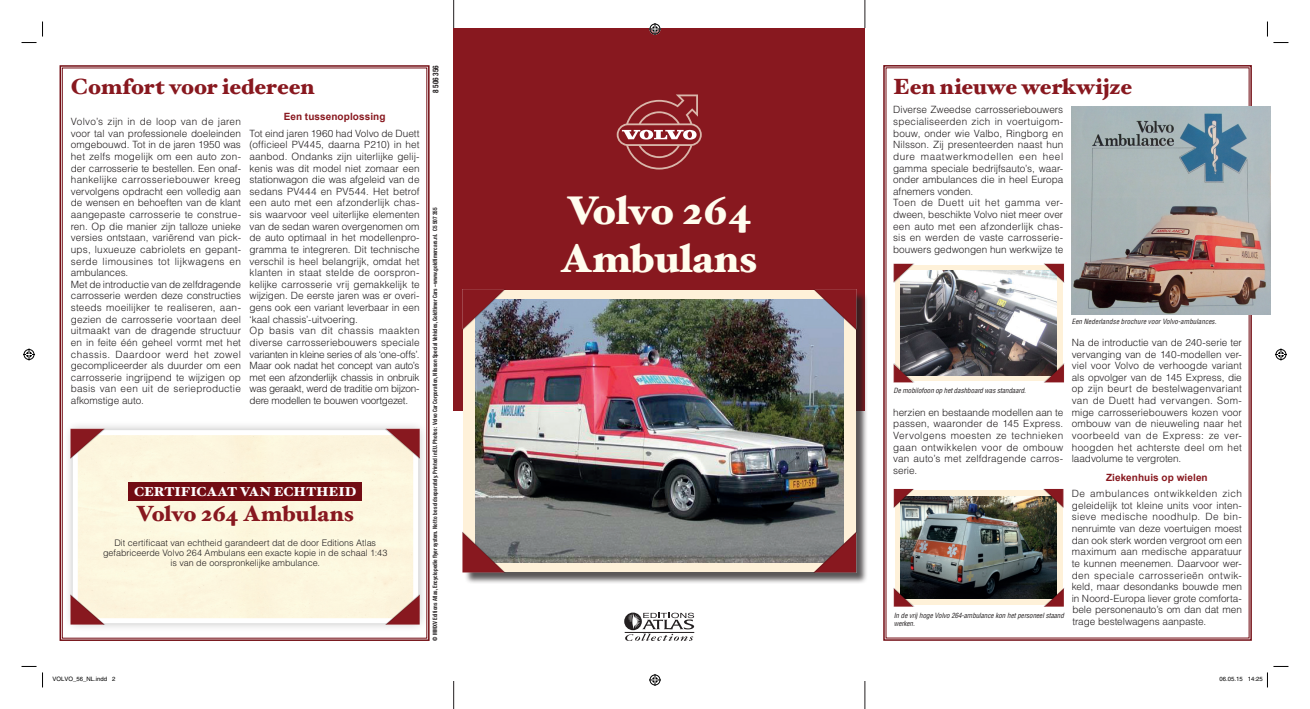
<style>
.page{position:relative;width:1310px;height:709px;background:#fff}
.page>*{position:absolute;margin:0;border:0;box-sizing:border-box;transform-origin:0 0}
.t1{font:900 40px/48px "Hoefler Text";color:#fffdee}
.t2{font:900 22px "Hoefler Text";letter-spacing:-.005em;color:#88181f}
.t3{font:900 13px "Hoefler Text";letter-spacing:-.005em;color:#fff}
.t4{font:300 10px/11.6px "Helvetica";letter-spacing:.005em;color:#231f20;text-align:justify}
.t5{font:700 10px "Arial";letter-spacing:.01em;color:#88181f}
.t6{font:300 9px/10px "Helvetica";color:#231f20;text-align:center}
.t7{font:700 condensed 8px "Helvetica Neue";letter-spacing:.015em;color:#231f20;scale:.9 1}
.t8{font:italic condensed 7px/8.4px "Helvetica";color:#231f20}
.t9{font:700 condensed 6px "Helvetica Neue";letter-spacing:.01em;color:#231f20;scale:.9 1}
.t10{font:6px "Helvetica";color:#000}
</style>
<div class="page">
<hr style="left:453px;top:0;width:1px;height:709px;background:#231f20">
<hr style="left:864px;top:0;width:1px;height:709px;background:#231f20">
<svg style="left:453px;top:28px;width:1px;height:652px"></svg>
<div style="left:862px;top:28px;width:5px;height:652px;background:#fff"></div>
<div style="left:454px;top:28px;width:411px;height:383px;background:#88181f"></div>
<svg style="left:625px;top:612px;width:69px;height:29px"></svg>
<svg style="left:617px;top:94px;width:85px;height:75px"></svg>
<div style="left:464px;top:291px;width:404px;height:293px;background:#231f20;opacity:.75"></div>
<div style="left:463px;top:290px;width:392px;height:282px;background:#fef1d9"></div>
<img style="left:475px;top:299px;width:368px;height:263px">
<div style="left:813px;top:532px;width:43px;height:41px;background:#7f494e"></div>
<div style="left:812px;top:531px;width:44px;height:41px;background:#231f20;opacity:.25"></div>
<div style="left:462px;top:289px;width:44px;height:41px;background:#231f20;opacity:.25"></div>
<div style="left:462px;top:532px;width:43px;height:41px;background:#fff;opacity:.75"></div>
<div style="left:462px;top:531px;width:44px;height:41px;background:#231f20;opacity:.25"></div>
<div style="left:812px;top:289px;width:44px;height:41px;background:#231f20;opacity:.25"></div>
<svg style="left:883px;top:65px;width:369px;height:576px"></svg>
<svg style="left:59px;top:65px;width:371px;height:576px"></svg>
<div style="left:129px;top:482px;width:233px;height:19px;background:#720c13"></div>
<img style="left:1071px;top:107px;width:199px;height:208px">
<div style="left:895px;top:490px;width:167px;height:115px;background:#fef1d9"></div>
<img style="left:901px;top:496px;width:155px;height:102px">
<div style="left:1043px;top:488px;width:21px;height:19px;background:#f9f3f4"></div>
<div style="left:1043px;top:489px;width:21px;height:19px;background:#231f20;opacity:.25"></div>
<div style="left:893px;top:488px;width:21px;height:19px;background:#f9f3f4"></div>
<div style="left:893px;top:489px;width:21px;height:19px;background:#231f20;opacity:.25"></div>
<div style="left:1043px;top:587px;width:21px;height:20px;background:#231f20;opacity:.25"></div>
<div style="left:893px;top:587px;width:21px;height:20px;background:#231f20;opacity:.25"></div>
<svg style="left:895px;top:265px;width:167px;height:116px;background:#f0e5d0"></svg>
<img style="left:900px;top:271px;width:156px;height:104px">
<div style="left:893px;top:263px;width:21px;height:20px;background:#231f20;opacity:.25"></div>
<div style="left:1043px;top:363px;width:21px;height:20px;background:#231f20;opacity:.25"></div>
<div style="left:893px;top:363px;width:21px;height:20px;background:#231f20;opacity:.25"></div>
<div style="left:1043px;top:263px;width:21px;height:20px;background:#231f20;opacity:.25"></div>
<svg style="left:22px;top:22px;width:21px;height:21px"></svg>
<svg style="left:22px;top:666px;width:21px;height:21px"></svg>
<svg style="left:1267px;top:22px;width:21px;height:21px"></svg>
<svg style="left:649px;top:23px;width:12px;height:12px"></svg>
<svg style="left:649px;top:674px;width:12px;height:12px"></svg>
<svg style="left:23px;top:348px;width:12px;height:12px"></svg>
<svg style="left:1275px;top:348px;width:12px;height:12px"></svg>
<svg style="left:1267px;top:666px;width:21px;height:21px"></svg>
<h2 class="t2" style="left:71px;top:74px;width:245px">Comfort voor iedereen</h2>
<p class="t4" style="left:71px;top:115px;width:172px;text-align:left">Volvo’s zijn in de loop van de jaren voor tal van professionele doeleinden omgebouwd. Tot in de jaren 1950 was het zelfs mogelijk om een auto zon&shy;der carrosserie te bestellen. Een onaf&shy;hankelijke carrosseriebouwer kreeg vervolgens opdracht een volledig aan de wensen en behoeften van de klant aangepaste carrosserie te construe&shy;ren. Op die manier zijn talloze unieke versies ontstaan, variërend van pick&shy;ups, luxueuze cabriolets en gepant&shy;serde limousines tot lijkwagens en ambulances.<br>Met de introductie van de zelfdragende carrosserie werden deze constructies steeds moeilijker te realiseren, aan&shy;gezien de carrosserie voortaan deel uitmaakt van de dragende structuur en in feite één geheel vormt met het chassis. Daardoor werd het zowel gecompliceerder als duurder om een carrosserie ingrijpend te wijzigen op basis van een uit de serieproductie afkomstige auto.</p>
<p class="t5" style="left:284px;top:110px;width:103px">Een tussenoplossing</p>
<p class="t4" style="left:249px;top:127px;width:172px;text-align:left">Tot eind jaren 1960 had Volvo de Duett (officieel PV445, daarna P210) in het aanbod. Ondanks zijn uiterlijke gelij&shy;kenis was dit model niet zomaar een stationwagon die was afgeleid van de sedans PV444 en PV544. Het betrof een auto met een afzonderlijk chas&shy;sis waarvoor veel uiterlijke elementen van de sedan waren overgenomen om de auto optimaal in het modellenpro&shy;gramma te integreren. Dit technische verschil is heel belangrijk, omdat het klanten in staat stelde de oorspron&shy;kelijke carrosserie vrij gemakkelijk te wijzigen. De eerste jaren was er overi&shy;gens ook een variant leverbaar in een ‘kaal chassis’-uitvoering.<br>Op basis van dit chassis maakten diverse carrosseriebouwers speciale varianten in kleine series of als ‘one-offs’.<br>Maar ook nadat het concept van auto’s met een afzonderlijk chassis in onbruik was geraakt, werd de traditie om bijzon&shy;dere modellen te bouwen voortgezet.</p>
<h3 class="t3" style="left:134px;top:484px;width:224px">CERTIFICAAT VAN ECHTHEID</h3>
<h2 class="t2" style="left:136px;top:500px;width:220px">Volvo 264 Ambulans</h2>
<p class="t6" style="left:103px;top:537px;width:286px">Dit certificaat van echtheid garandeert dat de door Editions Atlas gefabriceerde Volvo 264 Ambulans een exacte kopie in de schaal 1:43 is van de oorspronkelijke ambulance.</p>
<p class="t7" style="left:431px;top:93px;width:32px;rotate:-90deg">8 506 356</p>
<p class="t9" style="left:431px;top:640px;width:483px;rotate:-90deg">© MMXV Editions Atlas, Encyclopedie flyer system. Not to be sold separately. Printed in EU. Photos : Volvo Car Corporation, Nilsson Special Vehicles, Goldtimer Cars – www.goldtimercars.nl. C5 507 355</p>
<h1 class="t1" style="left:560px;top:186px;width:199px">Volvo 264<br>Ambulans</h1>
<h2 class="t2" style="left:893px;top:74px;width:241px">Een nieuwe werkwijze</h2>
<p class="t4" style="left:893px;top:104px;width:172px;text-align:left">Diverse Zweedse carrosseriebouwers specialiseerden zich in voertuigom&shy;bouw, onder wie Valbo, Ringborg en Nilsson. Zij presenteerden naast hun dure maatwerkmodellen een heel gamma speciale bedrijfsauto’s, waar&shy;onder ambulances die in heel Europa afnemers vonden.<br>Toen de Duett uit het gamma ver&shy;dween, beschikte Volvo niet meer over een auto met een afzonderlijk chas&shy;sis en werden de vaste carrosserie&shy;bouwers gedwongen hun werkwijze te</p>
<p class="t8" style="left:1071px;top:317px;width:146px">Een Nederlandse brochure voor Volvo-ambulances.</p>
<p class="t4" style="left:1071px;top:336px;width:172px">Na de introductie van de 240-serie ter vervanging van de 140-modellen ver&shy;viel voor Volvo de verhoogde variant als opvolger van de 145 Express, die op zijn beurt de bestelwagenvariant van de Duett had vervangen. Som&shy;mige carrosseriebouwers kozen voor ombouw van de nieuweling naar het voorbeeld van de Express: ze ver&shy;hoogden het achterste deel om het laadvolume te vergroten.</p>
<p class="t5" style="left:1106px;top:471px;width:103px">Ziekenhuis op wielen</p>
<p class="t4" style="left:1071px;top:487px;width:172px">De ambulances ontwikkelden zich geleidelijk tot kleine units voor inten&shy;sieve medische noodhulp. De bin&shy;nenruimte van deze voertuigen moest dan ook sterk worden vergroot om een maximum aan medische apparatuur te kunnen meenemen. Daarvoor wer&shy;den speciale carrosserieën ontwik&shy;keld, maar desondanks bouwde men in Noord-Europa liever grote comforta&shy;bele personenauto’s om dan dat men trage bestelwagens aanpaste.</p>
<p class="t8" style="left:893px;top:386px;width:134px">De mobilofoon op het dashboard was standaard.</p>
<p class="t4" style="left:893px;top:406px;width:172px">herzien en bestaande modellen aan te passen, waaronder de 145 Express.<br>Vervolgens moesten ze technieken gaan ontwikkelen voor de ombouw van auto’s met zelfdragende carros&shy;serie.</p>
<p class="t8" style="left:893px;top:610px;width:172px">In de vrij hoge Volvo 264-ambulance kon het personeel staand werken.</p>
<p class="t10" style="left:53px;top:676px;width:65px">VOLVO_56_NL.indd 2</p>
<p class="t10" style="left:1219px;top:676px;width:45px">06.05.15 14:25</p>
</div>
